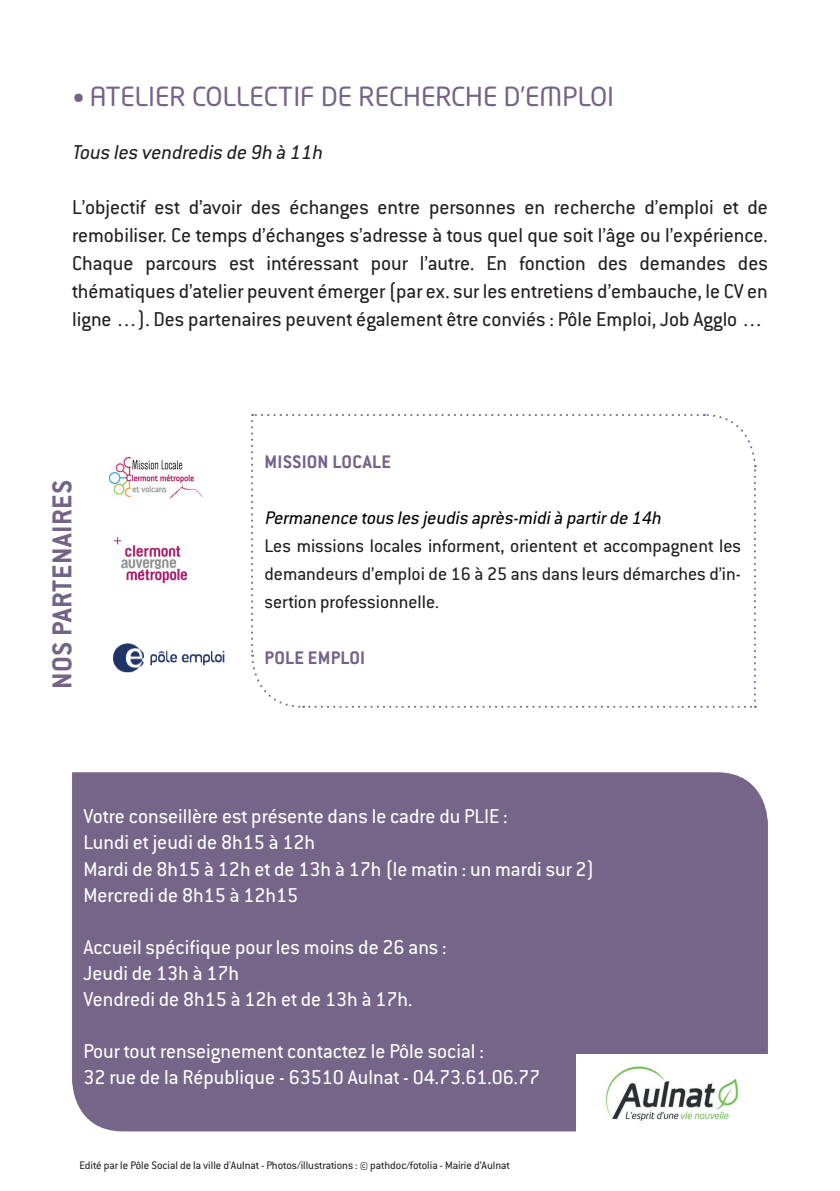
<style>
.page{position:relative;width:840px;height:1191px;background:#fff}
.page>*{position:absolute;margin:0;border:0;box-sizing:border-box;transform-origin:0 0}
.t1{font:700 30px "Conduit ITC";letter-spacing:.015em;color:#736388}
.t2{font:26px "Neo Tech Pro";color:#736388}
.t3{font:22px/28px "Conduit ITC";color:#231f20;text-align:justify}
.t4{font:22px/26px "Conduit ITC";color:#fff}
.t5{font:italic 22px "Conduit ITC";color:#231f20}
.t6{font:20px/28px "Conduit ITC";color:#231f20;text-align:justify}
.t7{font:italic 20px "Conduit ITC";color:#000}
.t8{font:700 20px "Conduit ITC";letter-spacing:.01em;color:#736388}
.t9{font:12px "Conduit ITC";color:#231f20}
.s1{font-family:"Conduit ITC";font-weight:700}
</style>
<div class="page">
<div style="left:72px;top:772px;width:695px;height:359px;background:#756589"></div>
<img style="left:576px;top:1054px;width:191px;height:77px">
<svg style="left:251px;top:414px;width:505px;height:294px"></svg>
<img style="left:109px;top:458px;width:94px;height:40px">
<img style="left:115px;top:537px;width:72px;height:47px">
<img style="left:113px;top:643px;width:112px;height:30px">
<p class="t2" style="left:72px;top:81px;width:543px"><span class="s1">•</span> ATELIER COLLECTIF DE RECHERCHE D’EMPLOI</p>
<p class="t5" style="left:72px;top:139px;width:256px">Tous les vendredis de 9h à 11h</p>
<p class="t3" style="left:72px;top:192px;width:697px">L’objectif est d’avoir des échanges entre personnes en recherche d’emploi et de remobiliser. Ce temps d’échanges s’adresse à tous quel que soit l’âge ou l’expérience.<br>Chaque parcours est intéressant pour l’autre. En fonction des demandes des thématiques d’atelier peuvent émerger (par ex. sur les entretiens d’embauche, le CV en ligne …). Des partenaires peuvent également être conviés : Pôle Emploi, Job Agglo …</p>
<h1 class="t1" style="left:44px;top:689px;width:211px;rotate:-90deg">NOS PARTENAIRES</h1>
<p class="t8" style="left:264px;top:449px;width:128px">MISSION LOCALE</p>
<p class="t7" style="left:264px;top:505px;width:401px">Permanence tous les jeudis après-midià partirde 14h</p>
<p class="t6" style="left:264px;top:531px;width:478px">Les missions locales informent, orientent et accompagnent les demandeurs d’emploi de 16 à 25 ans dans leurs démarches d’in&shy;sertion professionnelle.</p>
<p class="t8" style="left:264px;top:645px;width:102px">POLE EMPLOI</p>
<p class="t4" style="left:83px;top:803px;width:512px">Votre conseillère est présente dans le cadre du PLIE :<br>Lundi et jeudi de 8h15 à 12h<br>Mardi de 8h15 à 12h et de 13h à 17h (le matin : un mardi sur 2)<br>Mercredi de 8h15 à 12h15</p>
<p class="t4" style="left:83px;top:933px;width:364px">Accueil spécifique pour les moins de 26 ans :<br>Jeudi de 13h à 17h<br>Vendredi de 8h15 à 12h et de 13h à 17h.</p>
<p class="t4" style="left:83px;top:1037px;width:458px">Pour tout renseignement contactez le Pôle social :<br>32 rue de la République - 63510 Aulnat - 04.73.61.06.77</p>
<p class="t9" style="left:79px;top:1157px;width:431px">Edité par le Pôle Social de la ville d'Aulnat - Photos/illustrations : © pathdoc/fotolia - Mairie d’Aulnat</p>
</div>
